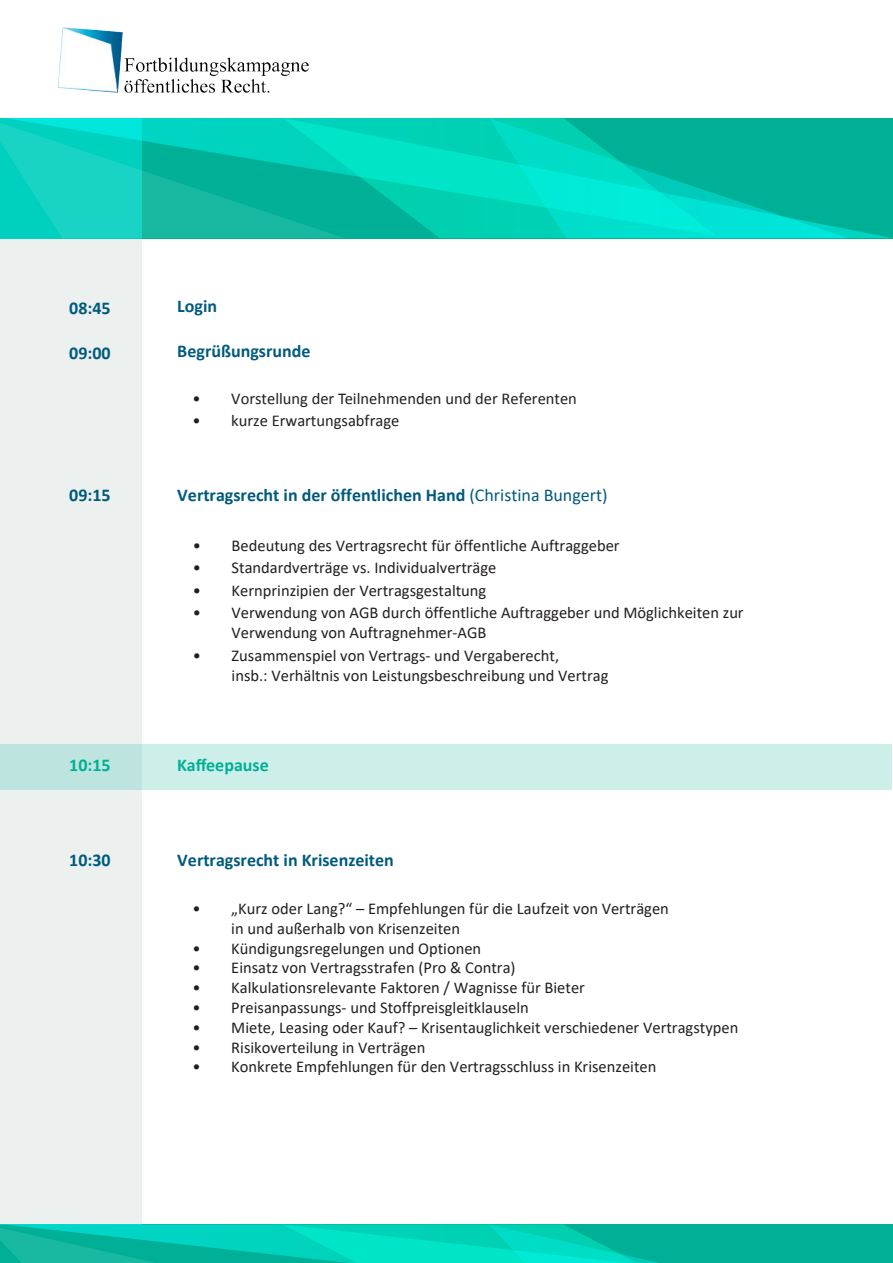
<style>
.page{position:relative;width:893px;height:1263px;background:#fff}
.page>*{position:absolute;margin:0;border:0;box-sizing:border-box;transform-origin:0 0}
.t1{font:700 18px "Calibri";color:#005a7e}
.t2{font:700 18px "Calibri";color:#00b096}
.t3{font:700 18px "Calibri";color:#005a7e}
.t4{font:16.5px/19.8px "Calibri";color:#231f20}
.s1{font-weight:400}
</style>
<div class="page">
<svg style="left:0;top:1224px;width:893px;height:39px;background:#01c4ab"></svg>
<div style="left:0;top:118px;width:142px;height:1106px;background:#ecf1f0"></div>
<svg style="left:345px;top:118px;width:548px;height:120px;background:#00c9ad"></svg>
<svg style="left:489px;top:118px;width:359px;height:120px;background:#00c9b1"></svg>
<svg style="left:0;top:118px;width:345px;height:120px;background:#0ac7b3"></svg>
<div style="left:0;top:744px;width:892px;height:45px;background:linear-gradient(to right,#c4e9e3,#d1f2ed)"></div>
<img style="left:58px;top:27px;width:251px;height:66px">
<p class="t1" style="left:69px;top:296px;width:43px">08:45</p>
<p class="t1" style="left:69px;top:341px;width:43px">09:00</p>
<p class="t1" style="left:177px;top:295px;width:41px">Login</p>
<p class="t3" style="left:177px;top:339px;width:135px">Begrüßungsrunde</p>
<p class="t4" style="left:193px;top:389px;width:386px">• Vorstellung der Teilnehmenden und der Referenten</p>
<p class="t4" style="left:193px;top:411px;width:208px">• kurze Erwartungsabfrage</p>
<p class="t1" style="left:69px;top:484px;width:43px">09:15</p>
<p class="t1" style="left:177px;top:483px;width:432px">Vertragsrecht in der öffentlichen Hand <span class="s1">(Christina Bungert)</span></p>
<p class="t4" style="left:193px;top:536px;width:428px">• Bedeutung des Vertragsrecht für öffentliche Auftraggeber</p>
<p class="t4" style="left:193px;top:558px;width:305px">• Standardverträge vs. Individualverträge</p>
<p class="t4" style="left:193px;top:581px;width:295px">• Kernprinzipien der Vertragsgestaltung</p>
<p class="t4" style="left:232px;top:603px;width:514px;text-indent:-39px">• Verwendung von AGB durch öffentliche Auftraggeber und Möglichkeiten zur<br>Verwendung von Auftragnehmer-AGB</p>
<p class="t4" style="left:232px;top:645px;width:378px;text-indent:-39px">• Zusammenspiel von Vertrags- und Vergaberecht,<br>insb.: Verhältnis von Leistungsbeschreibung und Vertrag</p>
<p class="t2" style="left:69px;top:754px;width:43px">10:15</p>
<p class="t2" style="left:177px;top:754px;width:93px">Kaffeepause</p>
<p class="t1" style="left:69px;top:848px;width:43px">10:30</p>
<p class="t1" style="left:177px;top:847px;width:218px">Vertragsrecht in Krisenzeiten</p>
<p class="t4" style="left:231px;top:899px;width:439px;text-indent:-39px">• „Kurz oder Lang?“ – Empfehlungen für die Laufzeit von Verträgen in und außerhalb von Krisenzeiten</p>
<p class="t4" style="left:193px;top:938px;width:290px">• Kündigungsregelungen und Optionen</p>
<p class="t4" style="left:193px;top:958px;width:324px">• Einsatz von Vertragsstrafen (Pro &amp; Contra)</p>
<p class="t4" style="left:193px;top:978px;width:394px">• Kalkulationsrelevante Faktoren / Wagnisse für Bieter</p>
<p class="t4" style="left:193px;top:998px;width:338px">• Preisanpassungs- und Stoffpreisgleitklauseln</p>
<p class="t4" style="left:193px;top:1017px;width:547px">• Miete, Leasing oder Kauf? – Krisentauglichkeit verschiedener Vertragstypen</p>
<p class="t4" style="left:193px;top:1037px;width:234px">• Risikoverteilung in Verträgen</p>
<p class="t4" style="left:193px;top:1057px;width:465px">• Konkrete Empfehlungen für den Vertragsschluss in Krisenzeiten</p>
</div>
